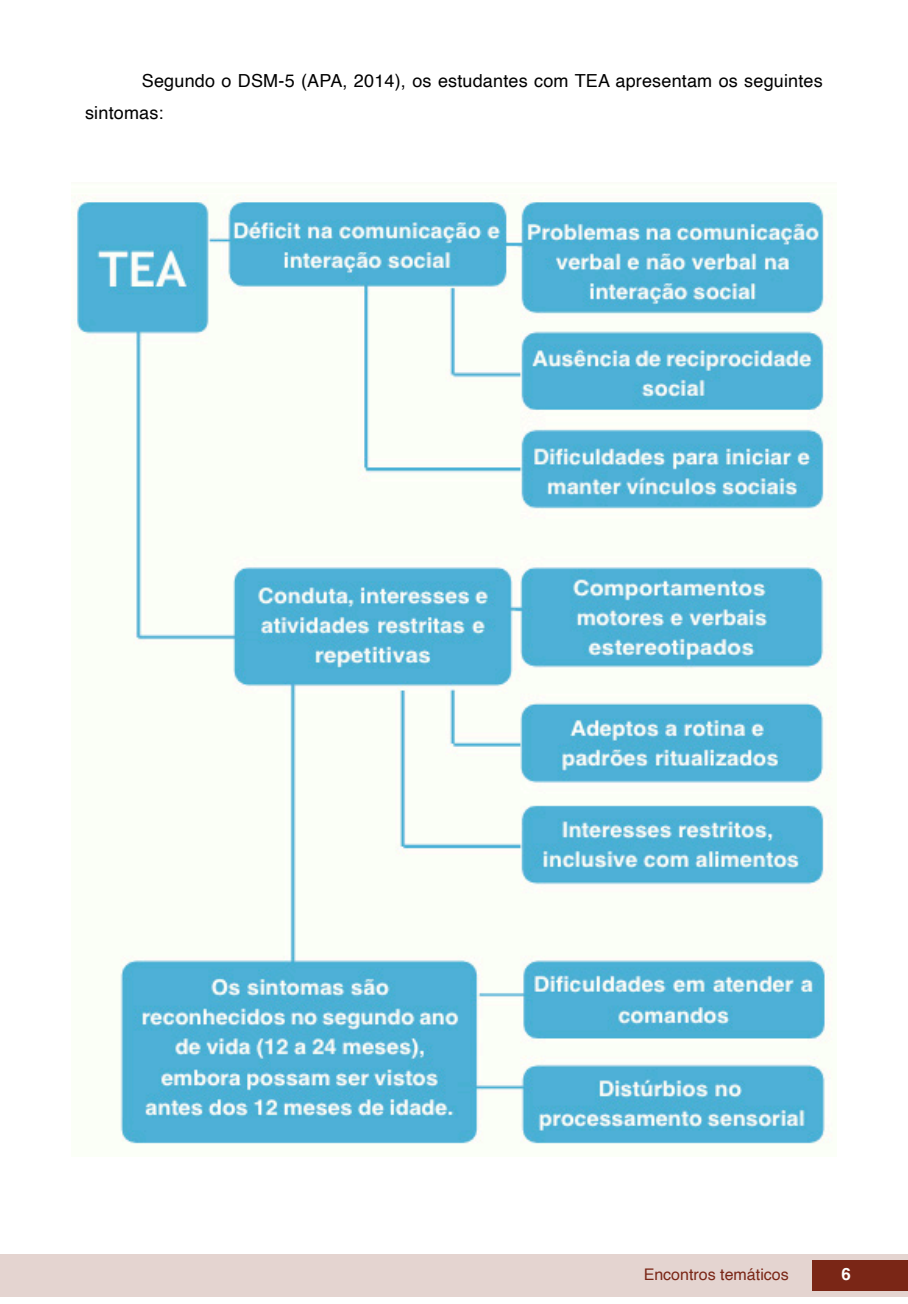
<style>
.page{position:relative;width:908px;height:1304px;background:#fff}
.page>*{position:absolute;margin:0;border:0;box-sizing:border-box;transform-origin:0 0}
.txt{font:18px/32px "Helvetica";letter-spacing:.01em;color:#000}
.t1{font:700 16.8px "Helvetica";color:#fff}
.t2{font:16px "Helvetica";color:#7a2616}
</style>
<div class="page">
<div style="left:0;top:1254px;width:906px;height:43px;background:#e4d4d0"></div>
<div style="left:812px;top:1261px;width:95px;height:30px;background:#7a2616"></div>
<img style="left:71px;top:194px;width:762px;height:950px">
<p class="txt" style="left:85px;top:65px;width:739px;text-indent:57px">Segundo o DSM-5 (APA, 2014), os estudantes com TEA apresentam os seguintes sintomas:</p>
<p class="t2" style="left:643px;top:1262px;width:146px">Encontros temáticos</p>
<p class="t1" style="left:841px;top:1264px;width:11px">6</p>
</div>
